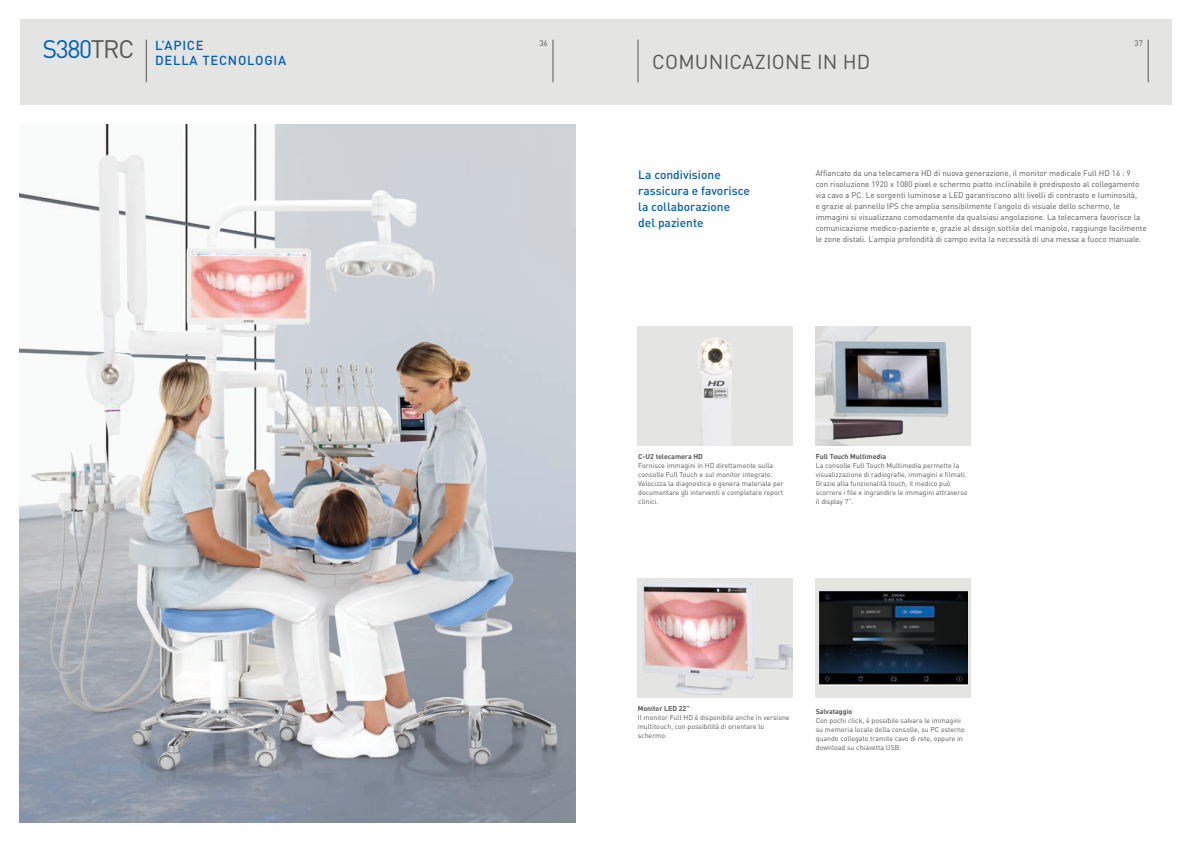
<style>
.page{position:relative;width:1191px;height:842px;background:#fff}
.page>*{position:absolute;margin:0;border:0;box-sizing:border-box;transform-origin:0 0}
.t1{font:20px "DIN Pro";letter-spacing:.01em;color:#575756}
.t2{font:500 13px/15.6px "DIN Pro";letter-spacing:.06em;color:#005fb9}
.t3{font:500 12px/16px "DIN Pro";color:#005fb9}
.t4{font:8px/11px "DIN Pro";color:#575756}
.t5{font:7px/9px "DIN Pro";color:#575756}
.t6{font:700 7px "DIN Pro";color:#575756}
.s1{font-weight:400;font-size:25px}
.s2{font-weight:400;font-size:25px;color:#575756}
</style>
<div class="page">
<img style="left:27px;top:125px;width:548px;height:697px">
<div style="left:20px;top:20px;width:1151px;height:85px;background:#e4e4e3"></div>
<hr style="left:553px;top:40px;width:1px;height:42px;background:#575756">
<hr style="left:1148px;top:40px;width:1px;height:42px;background:#575756">
<hr style="left:638px;top:40px;width:1px;height:42px;background:#575756">
<img style="left:638px;top:578px;width:155px;height:119px">
<img style="left:638px;top:327px;width:155px;height:119px">
<img style="left:815px;top:327px;width:155px;height:119px">
<div style="left:815px;top:578px;width:155px;height:119px;background:#e4e4e3"></div>
<img style="left:819px;top:592px;width:148px;height:94px">
<hr style="left:146px;top:40px;width:1px;height:42px;background:#575756">
<h2 class="t2" style="left:155px;top:37px;width:133px;text-indent:-112px"><span class="s1">S380</span><span class="s2">TRC</span> L’APICE<br>DELLA TECNOLOGIA</h2>
<p class="t4" style="left:539px;top:37px;width:10px">36</p>
<p class="t4" style="left:1134px;top:37px;width:10px">37</p>
<h1 class="t1" style="left:652px;top:49px;width:219px">COMUNICAZIONE IN HD</h1>
<h3 class="t3" style="left:638px;top:166px;width:113px">La condivisione rassicura e favorisce la collaborazione del paziente</h3>
<p class="t4" style="left:815px;top:167px;width:332px">Affiancato da una telecamera HD di nuova generazione, il monitor medicale Full HD 16 : 9<br>con risoluzione 1920 x 1080 pixel e schermo piatto inclinabile è predisposto al collegamento via cavo a PC. Le sorgenti luminose a LED garantiscono alti livelli di contrasto e luminosità,<br>e grazie al pannello IPS che amplia sensibilmente l’angolo di visuale dello schermo, le immagini si visualizzano comodamente da qualsiasi angolazione. La telecamera favorisce la comunicazione medico-paziente e, grazie al design sottile del manipolo, raggiunge facilmente le zone distali. L’ampia profondità di campo evita la necessità di una messa a fuoco manuale.</p>
<p class="t6" style="left:638px;top:452px;width:66px">C-U2 telecamera HD</p>
<p class="t5" style="left:638px;top:461px;width:147px">Fornisce immagini in HD direttamente sulla consolle Full Touch e sul monitor integrato.<br>Velocizza la diagnostica e genera materiale per documentare gli interventi e completare report clinici.</p>
<p class="t6" style="left:815px;top:452px;width:72px">Full Touch Multimedia</p>
<p class="t5" style="left:815px;top:461px;width:153px">La consolle Full Touch Multimedia permette la visualizzazione di radiografie, immagini e filmati.<br>Grazie alla funzionalità touch, il medico può scorrere i file e ingrandire le immagini attraverso il display 7”.</p>
<p class="t6" style="left:638px;top:704px;width:53px">Monitor LED 22”</p>
<p class="t5" style="left:638px;top:713px;width:153px">Il monitor Full HD è disponibile anche in versione multitouch, con possibilità di orientare lo schermo.</p>
<p class="t6" style="left:815px;top:707px;width:38px">Salvataggio</p>
<p class="t5" style="left:815px;top:716px;width:151px">Con pochi click, è possibile salvare le immagini su memoria locale della consolle, su PC esterno quando collegato tramite cavo di rete, oppure in download su chiavetta USB.</p>
</div>
